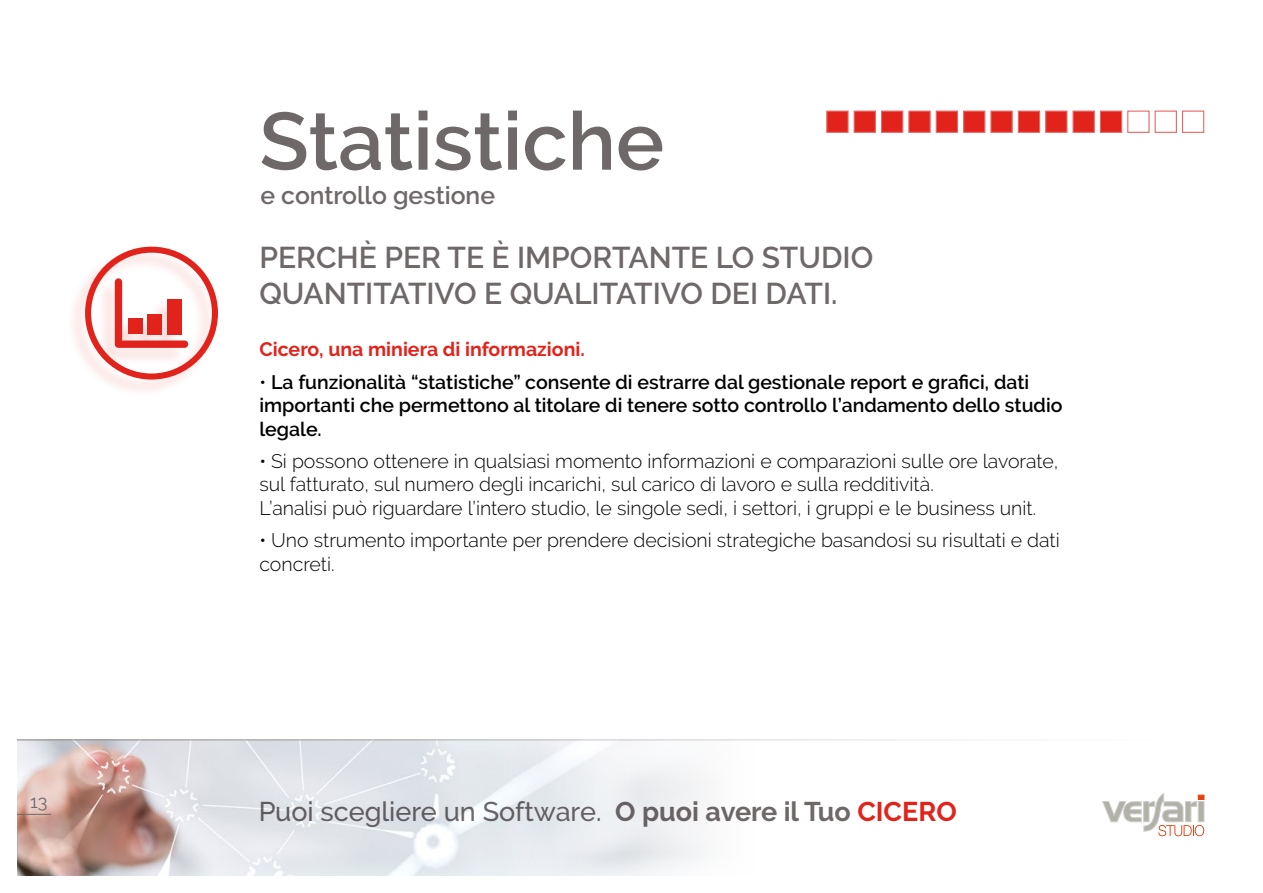
<style>
.page{position:relative;width:1263px;height:893px;background:#fff}
.page>*{position:absolute;margin:0;border:0;box-sizing:border-box;transform-origin:0 0}
.t1{font:600 81px "Raleway";color:#6f6869}
.t2{font:600 30px/36px "Raleway";color:#6f6869}
.t3{font:500 27px "Raleway";color:#6f6869}
.t4{font:600 24.75px "Raleway";color:#6f6869}
.t5{font:300 19.5px/23.4px "Raleway";color:#000}
.t6{font:600 19.5px/23.4px "Raleway";color:#000}
.t7{font:700 19.5px "Raleway";color:#e2231b}
.t8{font:18px "Raleway";color:#6f6869}
.s1{font-weight:300}
.s2{font-weight:700}
.s3{font-weight:700;color:#e2231b}
</style>
<div class="page">
<div style="left:67px;top:246px;width:151px;height:152px;background:#e2231b;opacity:.16"></div>
<svg style="left:85px;top:247px;width:133px;height:133px"></svg>
<div style="left:128px;top:319px;width:14px;height:15px;background:#e2231b"></div>
<div style="left:148px;top:314px;width:14px;height:20px;background:#e2231b"></div>
<div style="left:167px;top:299px;width:15px;height:35px;background:#e2231b"></div>
<div style="left:881px;top:111px;width:22px;height:22px;background:#e2231b;border:1px solid #e66866"></div>
<div style="left:854px;top:111px;width:22px;height:22px;background:#e2231b;border:1px solid #e66866"></div>
<div style="left:826px;top:111px;width:22px;height:22px;background:#e2231b;border:1px solid #e66866"></div>
<div style="left:908px;top:111px;width:23px;height:22px;background:#e2231b;border:1px solid #e66866"></div>
<div style="left:936px;top:111px;width:22px;height:22px;background:#e2231b;border:1px solid #e66866"></div>
<div style="left:963px;top:111px;width:22px;height:22px;background:#e2231b;border:1px solid #e66866"></div>
<div style="left:990px;top:111px;width:23px;height:22px;background:#e2231b;border:1px solid #e66866"></div>
<div style="left:1018px;top:111px;width:22px;height:22px;background:#e2231b;border:1px solid #e66866"></div>
<div style="left:1045px;top:111px;width:22px;height:22px;background:#e2231b;border:1px solid #e66866"></div>
<div style="left:1072px;top:111px;width:23px;height:22px;background:#e2231b;border:1px solid #e66866"></div>
<div style="left:1100px;top:111px;width:22px;height:22px;background:#e2231b;border:1px solid #e66866"></div>
<div style="left:1127px;top:111px;width:22px;height:22px;border:1px solid #e66866"></div>
<div style="left:1154px;top:111px;width:23px;height:22px;border:1px solid #e66866"></div>
<div style="left:1182px;top:111px;width:22px;height:22px;border:1px solid #e66866"></div>
<img style="left:17px;top:740px;width:757px;height:136px">
<hr style="left:17px;top:814px;width:34px;height:1px;background:#6f6869">
<hr style="left:17px;top:739px;width:1229px;height:1px;background:#948e8f">
<svg style="left:1102px;top:793px;width:102px;height:43px"></svg>
<h1 class="t1" style="left:259px;top:95px;width:406px">Statistiche</h1>
<p class="t4" style="left:260px;top:181px;width:236px">e controllo gestione</p>
<h2 class="t2" style="left:259px;top:240px;width:615px">PERCHÈ PER TE È IMPORTANTE LO STUDIO<br>QUANTITATIVO E QUALITATIVO DEI DATI.</h2>
<p class="t7" style="left:259px;top:338px;width:327px">Cicero, una miniera di informazioni.</p>
<p class="t6" style="left:259px;top:370px;width:804px"><span class="s1">•</span> La funzionalità “statistiche” consente di estrarre dal gestionale report e grafici, dati importanti che permettono al titolare di tenere sotto controllo l’andamento dello studio legale.</p>
<p class="t5" style="left:259px;top:449px;width:800px">• Si possono ottenere in qualsiasi momento informazioni e comparazioni sulle ore lavorate, sul fatturato, sul numero degli incarichi, sul carico di lavoro e sulla redditività.<br>L’analisi può riguardare l’intero studio, le singole sedi, i settori, i gruppi e le business unit.</p>
<p class="t5" style="left:259px;top:529px;width:802px">• Uno strumento importante per prendere decisioni strategiche basandosi su risultati e dati concreti.</p>
<p class="t8" style="left:30px;top:791px;width:20px">01</p>
<p class="t8" style="left:30px;top:791px;width:19px">13</p>
<h3 class="t3" style="left:258px;top:795px;width:700px">Puoi scegliere un Software. <span class="s2">O puoi avere il Tuo</span> <span class="s3">CICERO</span></h3>
</div>
